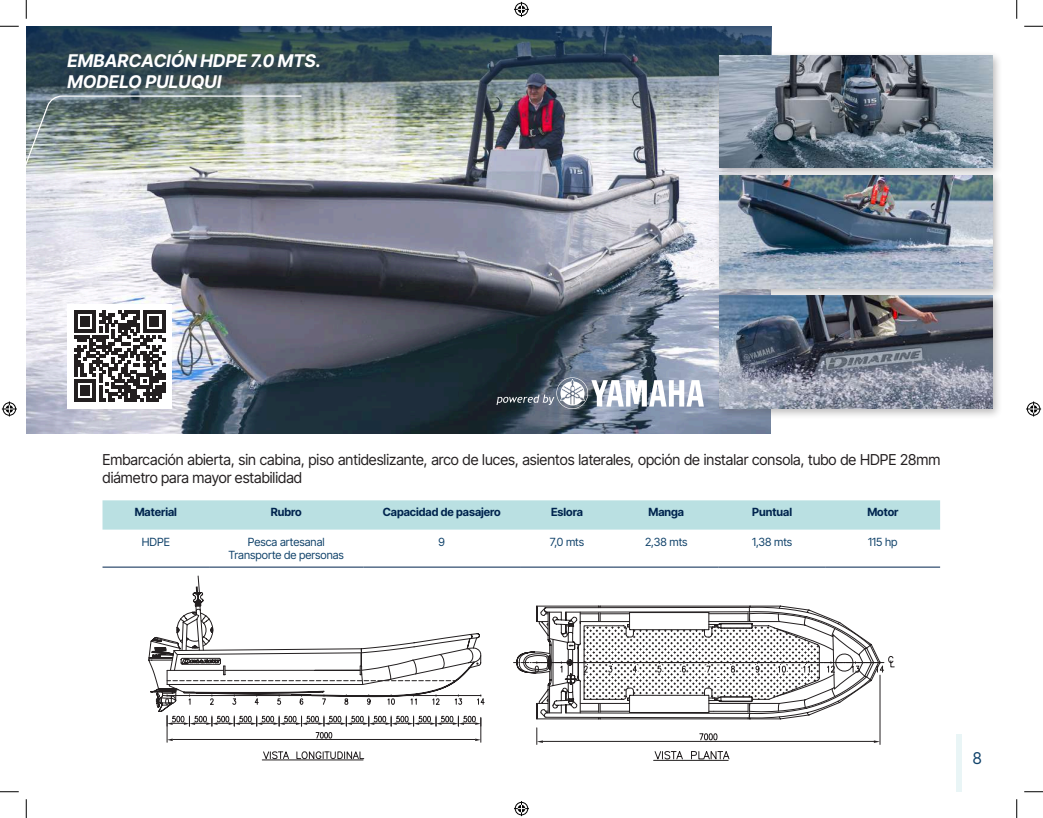
<style>
.page{position:relative;width:1043px;height:818px;background:#fff}
.page>*{position:absolute;margin:0;border:0;box-sizing:border-box;transform-origin:0 0}
.t1{font:italic 700 17.5px/21px "Inter Tight";letter-spacing:.015em;color:#fff}
.t2{font:16.25px "Inter Tight";color:#10426a}
.t3{font:15px/18px "Inter Tight";color:#231f20}
.t4{font:11.25px/13.5px "Inter Tight";color:#10426a;text-align:center}
.t5{font:700 11.25px "Inter Tight";color:#00244e}
</style>
<div class="page">
<div style="left:956px;top:734px;width:6px;height:57px;background:#e9f5f6"></div>
<img style="left:26px;top:218px;width:744px;height:216px">
<img style="left:26px;top:26px;width:746px;height:192px">
<div style="left:67px;top:304px;width:105px;height:104px;background:#fff"></div>
<svg style="left:74px;top:310px;width:91px;height:91px"></svg>
<div style="left:715px;top:292px;width:288px;height:128px;background:#231f20;opacity:.3"></div>
<img style="left:719px;top:299px;width:273px;height:109px">
<div style="left:715px;top:171px;width:288px;height:128px;background:#231f20;opacity:.3"></div>
<img style="left:719px;top:179px;width:273px;height:109px">
<div style="left:715px;top:51px;width:288px;height:128px;background:#231f20;opacity:.3"></div>
<img style="left:719px;top:55px;width:273px;height:113px">
<svg style="left:263px;top:751px;width:26px;height:8px"></svg>
<svg style="left:297px;top:751px;width:67px;height:8px"></svg>
<hr style="left:262px;top:759px;width:101px;height:1px;background:#231f20">
<svg style="left:148px;top:575px;width:336px;height:167px"></svg>
<svg style="left:536px;top:719px;width:345px;height:41px"></svg>
<hr style="left:879px;top:675px;width:1px;height:69px;background:#231f20">
<hr style="left:543px;top:741px;width:330px;height:1px;background:#231f20">
<svg style="left:536px;top:727px;width:7px;height:17px"></svg>
<svg style="left:873px;top:740px;width:7px;height:2px"></svg>
<svg style="left:699px;top:733px;width:18px;height:7px"></svg>
<svg style="left:513px;top:605px;width:381px;height:114px"></svg>
<svg style="left:496px;top:377px;width:208px;height:32px"></svg>
<div style="left:102px;top:500px;width:838px;height:29px;background:#bae0e2"></div>
<hr style="left:102px;top:566px;width:107px;height:1px;background:#00244e">
<hr style="left:209px;top:566px;width:154px;height:1px;background:#00244e">
<hr style="left:363px;top:566px;width:157px;height:1px;background:#00244e">
<hr style="left:520px;top:566px;width:94px;height:1px;background:#00244e">
<hr style="left:614px;top:566px;width:104px;height:1px;background:#00244e">
<hr style="left:718px;top:566px;width:107px;height:1px;background:#00244e">
<hr style="left:825px;top:566px;width:115px;height:1px;background:#00244e">
<img style="left:26px;top:95px;width:277px;height:90px">
<svg style="left:0;top:25px;width:19px;height:2px"></svg>
<svg style="left:1024px;top:25px;width:18px;height:2px"></svg>
<svg style="left:0;top:791px;width:19px;height:1px"></svg>
<svg style="left:1024px;top:791px;width:18px;height:1px"></svg>
<svg style="left:25px;top:0;width:2px;height:19px"></svg>
<svg style="left:25px;top:799px;width:2px;height:19px"></svg>
<svg style="left:1016px;top:0;width:1px;height:19px"></svg>
<svg style="left:1016px;top:799px;width:1px;height:19px"></svg>
<svg style="left:514px;top:2px;width:15px;height:15px"></svg>
<svg style="left:514px;top:801px;width:15px;height:15px"></svg>
<svg style="left:2px;top:401px;width:15px;height:15px"></svg>
<svg style="left:1026px;top:401px;width:15px;height:15px"></svg>
<p class="t1" style="left:67px;top:50px;width:255px">EMBARCACIÓN HDPE 7.0 MTS.<br>MODELO PULUQUI</p>
<p class="t3" style="left:102px;top:450px;width:839px">Embarcación abierta, sin cabina, piso antideslizante, arco de luces, asientos laterales, opción de instalar consola, tubo de HDPE 28mm diámetro para mayor estabilidad</p>
<p class="t5" style="left:135px;top:503px;width:44px">Material</p>
<p class="t5" style="left:271px;top:503px;width:32px">Rubro</p>
<p class="t5" style="left:383px;top:503px;width:119px">Capacidad de pasajero</p>
<p class="t5" style="left:551px;top:503px;width:33px">Eslora</p>
<p class="t5" style="left:648px;top:503px;width:37px">Manga</p>
<p class="t5" style="left:752px;top:503px;width:41px">Puntual</p>
<p class="t5" style="left:867px;top:503px;width:33px">Motor</p>
<p class="t4" style="left:142px;top:534px;width:30px">HDPE</p>
<p class="t4" style="left:228px;top:534px;width:117px">Pesca artesanal<br>Transporte de personas</p>
<p class="t4" style="left:438px;top:534px;width:8px">9</p>
<p class="t4" style="left:550px;top:534px;width:36px">7,0 mts</p>
<p class="t4" style="left:645px;top:534px;width:44px">2,38 mts</p>
<p class="t4" style="left:752px;top:534px;width:42px">1,38 mts</p>
<p class="t4" style="left:868px;top:534px;width:31px">115 hp</p>
<p class="t2" style="left:972px;top:746px;width:10px">8</p>
</div>
